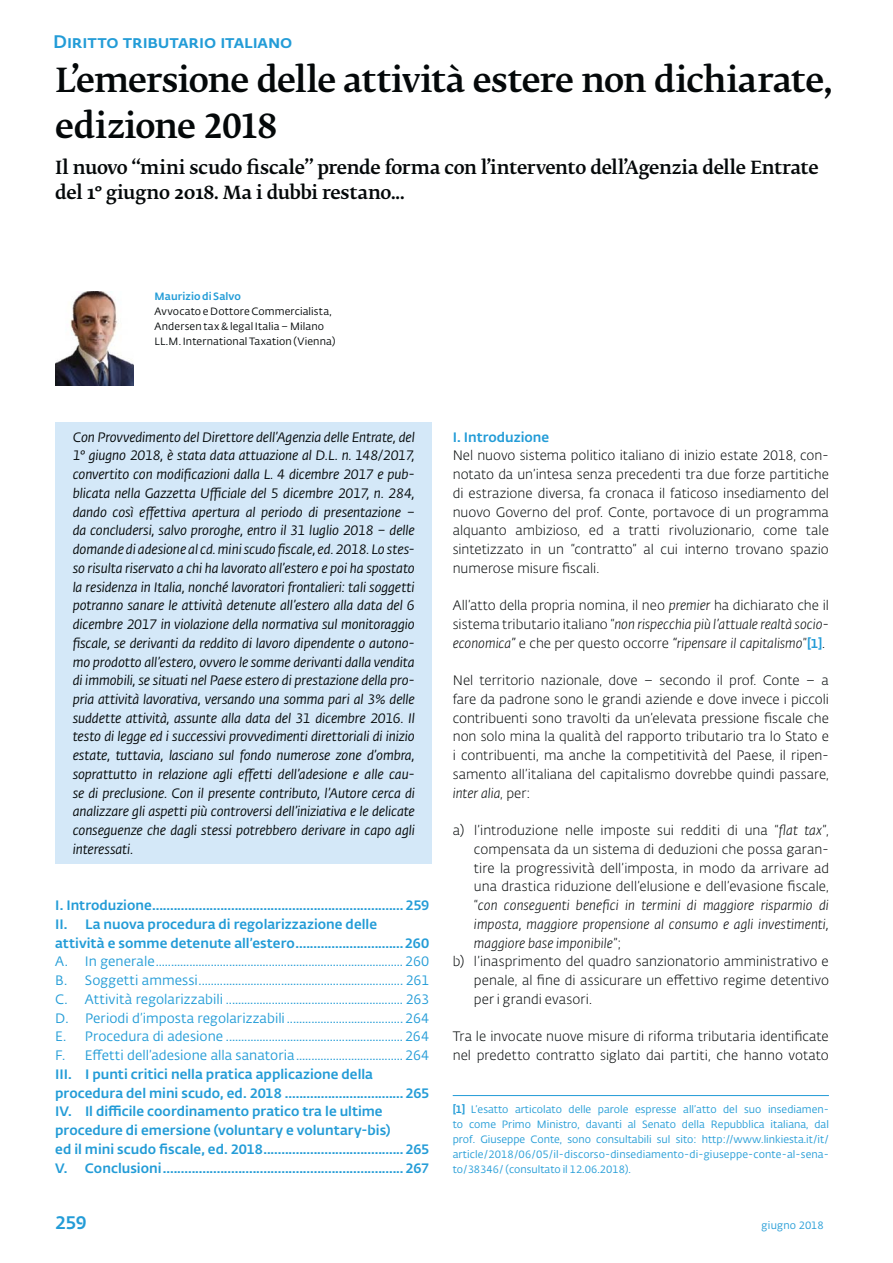
<style>
.page{position:relative;width:893px;height:1263px;background:#fff}
.page>*{position:absolute;margin:0;border:0;box-sizing:border-box;transform-origin:0 0}
.t1{font:500 33px/45.3px "SUPSI Fedra Serif";letter-spacing:-.02em;color:#040809}
.t2{font:500 18px/24.8px "SUPSI Fedra Serif";letter-spacing:-.015em;color:#040809}
.t3{font:500 18px "SUPSI Fedra Sans";letter-spacing:-.005em;color:#239cd7}
.t4{font:300 13.5px/18.8px "SUPSI Fedra Sans";color:#040809;text-align:justify}
.t5{font:italic 13.5px/18.8px "SUPSI Fedra Sans";letter-spacing:-.01em;color:#040809;text-align:justify}
.t6{font:500 13.5px/18.8px "SUPSI Fedra Sans";color:#239cd7}
.t7{font:13.5px/18.8px "SUPSI Fedra Sans";letter-spacing:.005em;color:#239cd7;text-align:justify}
.t8{font:italic 300 13.5px "SUPSI Fedra Sans";letter-spacing:.005em;color:#040809}
.t9{font:10.5px/15px "SUPSI Fedra Sans";color:#239cd7;text-align:justify}
.t10{font:10.5px/15px "SUPSI Fedra Sans";letter-spacing:.01em;color:#040809}
.t11{font:500 10.5px "SUPSI Fedra Sans";letter-spacing:.01em;color:#239cd7}
.s1{font-style:italic}
.s2{font-weight:500;font-size:12.75px;color:#239cd7}
.s3{font-style:normal}
.s4{font-weight:500}
</style>
<div class="page">
<hr style="left:453px;top:1095px;width:376px;height:1px;background:#239cd7">
<div style="left:56px;top:423px;width:376px;height:441px;background:#d4e8f8"></div>
<img style="left:55px;top:292px;width:78px;height:93px">
<h2 class="t3" style="left:53px;top:34px;width:241px">Diritto tributario italiano</h2>
<h1 class="t1" style="left:55px;top:60px;width:778px">L’emersione delle attività estere non dichiarate, edizione 2018</h1>
<h2 class="t2" style="left:55px;top:156px;width:765px">Il nuovo “mini scudo fiscale” prende forma con l’intervento dell’Agenzia delle Entrate del 1° giugno 2018. Ma i dubbi restano...</h2>
<p class="t11" style="left:155px;top:292px;width:88px">Maurizio di Salvo</p>
<p class="t10" style="left:155px;top:304px;width:182px">Avvocato e Dottore Commercialista,<br>Andersen tax &amp; legal Italia – Milano<br>LL.M. International Taxation (Vienna)</p>
<p class="t5" style="left:73px;top:429px;width:344px">Con Provvedimento del Direttore dell’Agenzia delle Entrate, del 1° giugno 2018, è stata data attuazione al D.L. n. 148/2017, convertito con modificazioni dalla L. 4 dicembre 2017 e pub&shy;blicata nella Gazzetta Ufficiale del 5 dicembre 2017, n. 284, dando così effettiva apertura al periodo di presentazione – da concludersi, salvo proroghe, entro il 31 luglio 2018 – delle domande di adesione al cd. mini scudo fiscale, ed. 2018. Lo stes&shy;so risulta riservato a chi ha lavorato all’estero e poi ha spostato la residenza in Italia, nonché lavoratori frontalieri: tali soggetti potranno sanare le attività detenute all’estero alla data del 6 dicembre 2017 in violazione della normativa sul monitoraggio fiscale, se derivanti da reddito di lavoro dipendente o autono&shy;mo prodotto all’estero, ovvero le somme derivanti dalla vendita di immobili, se situati nel Paese estero di prestazione della pro&shy;pria attività lavorativa, versando una somma pari al 3% delle suddette attività, assunte alla data del 31 dicembre 2016. Il testo di legge ed i successivi provvedimenti direttoriali di inizio estate, tuttavia, lasciano sul fondo numerose zone d’ombra, soprattutto in relazione agli effetti dell’adesione e alle cau&shy;se di preclusione. Con il presente contributo, l’Autore cerca di analizzare gli aspetti più controversi dell’iniziativa e le delicate conseguenze che dagli stessi potrebbero derivare in capo agli interessati.</p>
<p class="t6" style="left:55px;top:897px;width:376px">I. Introduzione ...................................................................... 259<br>II. La nuova procedura di regolarizzazione delle attività e somme detenute all’estero ..............................260</p>
<p class="t7" style="left:55px;top:953px;width:376px">A. In generale ................................................................................. 260<br>B. Soggetti ammessi ................................................................... 261<br>C. Attività regolarizzabili .......................................................... 263<br>D. Periodi d’imposta regolarizzabili ...................................... 264<br>E. Procedura di adesione .......................................................... 264<br>F. Effetti dell’adesione alla sanatoria ................................... 264</p>
<p class="t6" style="left:55px;top:1066px;width:376px">III. I punti critici nella pratica applicazione della procedura del mini scudo, ed. 2018 ................................. 265<br>IV. Il difficile coordinamento pratico tra le ultime procedure di emersione (voluntary e voluntary-bis)<br>ed il mini scudo fiscale, ed. 2018 ....................................... 265<br>V. Conclusioni ................................................................... 267</p>
<p class="t6" style="left:453px;top:429px;width:98px">I. Introduzione</p>
<p class="t4" style="left:453px;top:447px;width:378px">Nel nuovo sistema politico italiano di inizio estate 2018, con&shy;notato da un’intesa senza precedenti tra due forze partitiche di estrazione diversa, fa cronaca il faticoso insediamento del nuovo Governo del prof. Conte, portavoce di un programma alquanto ambizioso, ed a tratti rivoluzionario, come tale sintetizzato in un “contratto” al cui interno trovano spazio numerose misure fiscali.</p>
<p class="t4" style="left:453px;top:597px;width:378px">All’atto della propria nomina, il neo <span class="s1">premier</span> ha dichiarato che il sistema tributario italiano “<span class="s1">non rispecchia più l’attuale realtà socio&shy;economica”</span> e che per questo occorre <span class="s1">“ripensare il capitalismo</span>”<span class="s2">[1]</span>.</p>
<p class="t4" style="left:453px;top:672px;width:378px">Nel territorio nazionale, dove – secondo il prof. Conte – a fare da padrone sono le grandi aziende e dove invece i piccoli contribuenti sono travolti da un’elevata pressione fiscale che non solo mina la qualità del rapporto tributario tra lo Stato e i contribuenti, ma anche la competitività del Paese, il ripen&shy;samento all’italiana del capitalismo dovrebbe quindi passare, <span class="s1">inter alia</span>, per:</p>
<p class="t4" style="left:453px;top:822px;width:378px">a) l’introduzione nelle imposte sui redditi di una “<span class="s1">flat tax</span>”,</p>
<p class="t4" style="left:474px;top:841px;width:356px">compensata da un sistema di deduzioni che possa garan-</p>
<p class="t4" style="left:474px;top:860px;width:357px">tire la progressività dell’imposta, in modo da arrivare ad</p>
<p class="t4" style="left:474px;top:878px;width:356px">una drastica riduzione dell’elusione e dell’evasione fiscale,</p>
<p class="t8" style="left:474px;top:900px;width:356px"><span class="s3">“</span>con conseguenti benefici in termini di maggiore risparmio di</p>
<p class="t8" style="left:474px;top:918px;width:356px">imposta, maggiore propensione al consumo e agli investimenti,</p>
<p class="t8" style="left:474px;top:937px;width:149px">maggiore base imponibile<span class="s3">”;</span></p>
<p class="t4" style="left:453px;top:953px;width:378px">b) l’inasprimento del quadro sanzionatorio amministrativo e</p>
<p class="t4" style="left:474px;top:972px;width:356px">penale, al fine di assicurare un effettivo regime detentivo</p>
<p class="t4" style="left:474px;top:991px;width:119px">per i grandi evasori.</p>
<p class="t4" style="left:453px;top:1028px;width:378px">Tra le invocate nuove misure di riforma tributaria identificate nel predetto contratto siglato dai partiti, che hanno votato</p>
<p class="t9" style="left:453px;top:1102px;width:378px"><span class="s4">[1]</span> L’esatto articolato delle parole espresse all’atto del suo insediamen&shy;to come Primo Ministro, davanti al Senato della Repubblica italiana, dal prof. Giuseppe Conte, sono consultabili sul sito: http://www.linkiesta.it/it/ article/2018/06/05/il-discorso-dinsediamento-di-giuseppe-conte-al-sena&shy;to/38346/ (consultato il 12.06.2018).</p>
<h2 class="t3" style="left:55px;top:1215px;width:33px">259</h2>
<p class="t9" style="left:762px;top:1219px;width:63px">giugno 2018</p>
</div>
